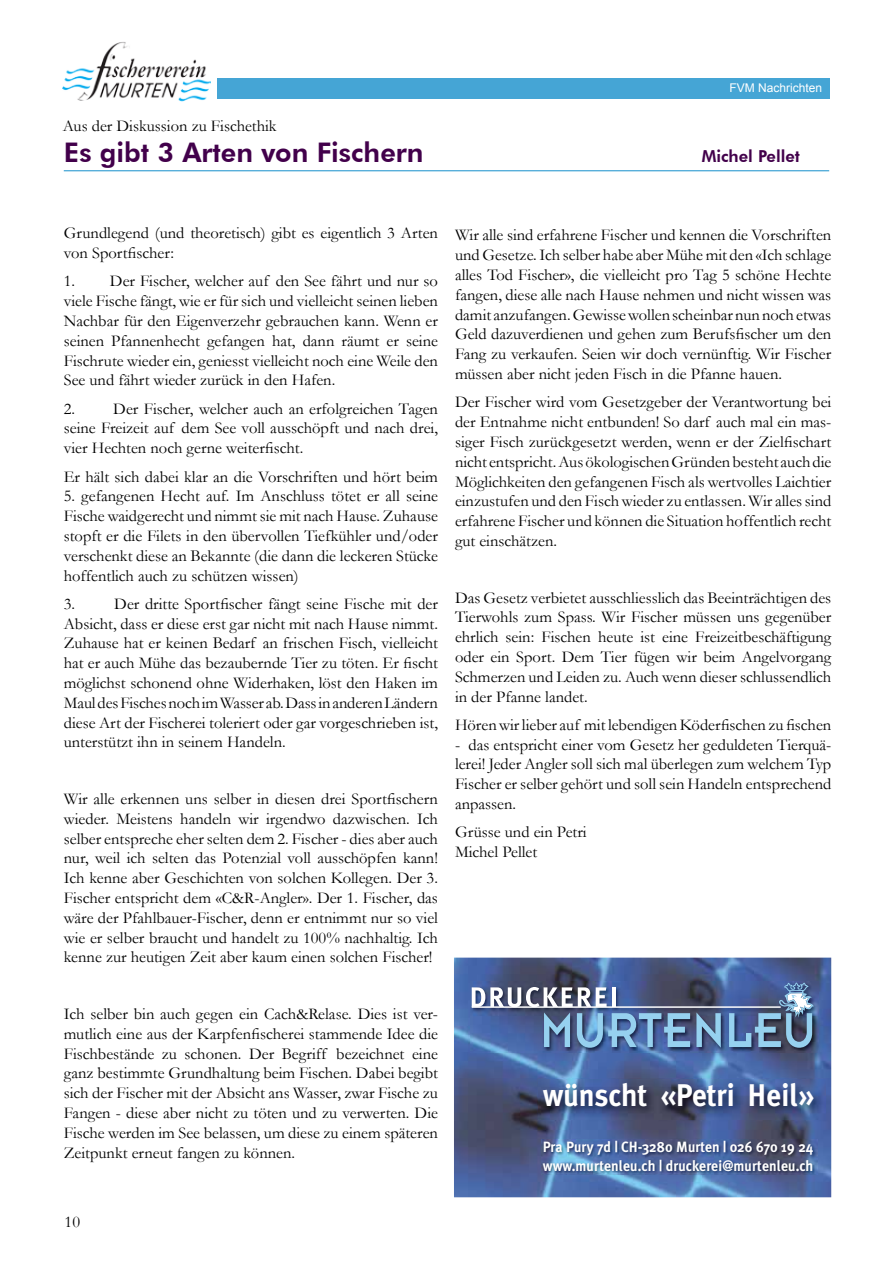
<style>
.page{position:relative;width:893px;height:1263px;background:#fff}
.page>*{position:absolute;margin:0;border:0;box-sizing:border-box;transform-origin:0 0}
.t1{font:700 31.35px "Meta Plus";color:#fff;scale:.93 1}
.t2{font:800 27px "Futura BT";color:#42004b}
.t3{font:16.5px/19.8px "Garamond";color:#000;text-align:justify}
.t4{font:800 16.5px "Futura BT";color:#42004b}
.t5{font:700 14.85px/18.5px "Meta Plus";letter-spacing:.005em;color:#fff;scale:.93 1}
.t6{font:12px "Arial";color:#fff}
</style>
<div class="page">
<div style="left:217px;top:79px;width:612px;height:20px;background:#45a5d5"></div>
<img style="left:62px;top:42px;width:148px;height:60px">
<hr style="left:64px;top:170px;width:765px;height:1px;background:#168fcb">
<img style="left:454px;top:958px;width:377px;height:239px">
<img style="left:471px;top:982px;width:348px;height:71px">
<svg style="left:696px;top:1012px;width:25px;height:36px"></svg>
<svg style="left:472px;top:987px;width:218px;height:61px;background:#647ca3"></svg>
<hr style="left:612px;top:987px;width:4px;height:20px;background:#fff">
<hr style="left:472px;top:1006px;width:309px;height:1px;background:#fff">
<svg style="left:729px;top:982px;width:85px;height:66px;background:#5f799f"></svg>
<img style="left:542px;top:1139px;width:275px;height:35px">
<img style="left:539px;top:1079px;width:287px;height:40px">
<p class="t6" style="left:729px;top:80px;width:94px">FVM Nachrichten</p>
<p class="t3" style="left:63px;top:116px;width:215px">Aus der Diskussion zu Fischethik</p>
<h2 class="t2" style="left:64px;top:136px;width:361px">Es gibt 3 Arten von Fischern</h2>
<p class="t4" style="left:702px;top:146px;width:100px">Michel Pellet</p>
<p class="t3" style="left:64px;top:223px;width:376px">Grundlegend (und theoretisch) gibt es eigentlich 3 Arten von Sportfischer:</p>
<p class="t3" style="left:64px;top:271px;width:376px">1. Der Fischer, welcher auf den See fährt und nur so viele Fische fängt, wie er für sich und vielleicht seinen lieben Nachbar für den Eigenverzehr gebrauchen kann. Wenn er seinen Pfannenhecht gefangen hat, dann räumt er seine Fischrute wieder ein, geniesst vielleicht noch eine Weile den See und fährt wieder zurück in den Hafen.</p>
<p class="t3" style="left:64px;top:398px;width:376px">2. Der Fischer, welcher auch an erfolgreichen Tagen seine Freizeit auf dem See voll ausschöpft und nach drei, vier Hechten noch gerne weiterfischt.</p>
<p class="t3" style="left:64px;top:466px;width:376px">Er hält sich dabei klar an die Vorschriften und hört beim</p>
<p class="t3" style="left:64px;top:486px;width:376px">5. gefangenen Hecht auf. Im Anschluss tötet er all seine Fische waidgerecht und nimmt sie mit nach Hause. Zuhause stopft er die Filets in den übervollen Tiefkühler und/oder verschenkt diese an Bekannte (die dann die leckeren Stücke hoffentlich auch zu schützen wissen)</p>
<p class="t3" style="left:64px;top:593px;width:376px">3. Der dritte Sportfischer fängt seine Fische mit der Absicht, dass er diese erst gar nicht mit nach Hause nimmt.<br>Zuhause hat er keinen Bedarf an frischen Fisch, vielleicht hat er auch Mühe das bezaubernde Tier zu töten. Er fischt möglichst schonend ohne Widerhaken, löst den Haken im Maul des Fisches noch im Wasser ab. Dass in anderen Ländern diese Art der Fischerei toleriert oder gar vorgeschrieben ist, unterstützt ihn in seinem Handeln.</p>
<p class="t3" style="left:64px;top:788px;width:376px">Wir alle erkennen uns selber in diesen drei Sportfischern wieder. Meistens handeln wir irgendwo dazwischen. Ich selber entspreche eher selten dem 2. Fischer - dies aber auch nur, weil ich selten das Potenzial voll ausschöpfen kann!<br>Ich kenne aber Geschichten von solchen Kollegen. Der 3.<br>Fischer entspricht dem «C&amp;R-Angler». Der 1. Fischer, das wäre der Pfahlbauer-Fischer, denn er entnimmt nur so viel wie er selber braucht und handelt zu 100% nachhaltig. Ich kenne zur heutigen Zeit aber kaum einen solchen Fischer!</p>
<p class="t3" style="left:64px;top:1003px;width:376px">Ich selber bin auch gegen ein Cach&amp;Relase. Dies ist ver&shy;mutlich eine aus der Karpfenfischerei stammende Idee die Fischbestände zu schonen. Der Begriff bezeichnet eine ganz bestimmte Grundhaltung beim Fischen. Dabei begibt sich der Fischer mit der Absicht ans Wasser, zwar Fische zu Fangen - diese aber nicht zu töten und zu verwerten. Die Fische werden im See belassen, um diese zu einem späteren Zeitpunkt erneut fangen zu können.</p>
<p class="t3" style="left:455px;top:225px;width:378px">Wir alle sind erfahrene Fischer und kennen die Vorschriften und Gesetze. Ich selber habe aber Mühe mit den «Ich schlage alles Tod Fischer», die vielleicht pro Tag 5 schöne Hechte fangen, diese alle nach Hause nehmen und nicht wissen was damit anzufangen. Gewisse wollen scheinbar nun noch etwas Geld dazuverdienen und gehen zum Berufsfischer um den Fang zu verkaufen. Seien wir doch vernünftig. Wir Fischer müssen aber nicht jeden Fisch in die Pfanne hauen.</p>
<p class="t3" style="left:455px;top:392px;width:378px">Der Fischer wird vom Gesetzgeber der Verantwortung bei der Entnahme nicht entbunden! So darf auch mal ein mas&shy;siger Fisch zurückgesetzt werden, wenn er der Zielfischart nicht entspricht. Aus ökologischen Gründen besteht auch die Möglichkeiten den gefangenen Fisch als wertvolles Laichtier einzustufen und den Fisch wieder zu entlassen. Wir alles sind erfahrene Fischer und können die Situation hoffentlich recht gut einschätzen.</p>
<p class="t3" style="left:455px;top:587px;width:378px">Das Gesetz verbietet ausschliesslich das Beeinträchtigen des Tierwohls zum Spass. Wir Fischer müssen uns gegenüber ehrlich sein: Fischen heute ist eine Freizeitbeschäftigung oder ein Sport. Dem Tier fügen wir beim Angelvorgang Schmerzen und Leiden zu. Auch wenn dieser schlussendlich in der Pfanne landet.</p>
<p class="t3" style="left:455px;top:714px;width:378px">Hören wir lieber auf mit lebendigen Köderfischen zu fischen</p>
<p class="t3" style="left:455px;top:734px;width:378px">- das entspricht einer vom Gesetz her geduldeten Tierquä&shy;lerei! Jeder Angler soll sich mal überlegen zum welchem Typ Fischer er selber gehört und soll sein Handeln entsprechend anpassen.</p>
<p class="t3" style="left:455px;top:822px;width:133px">Grüsse und ein Petri<br>Michel Pellet</p>
<h1 class="t1" style="left:543px;top:1077px;width:293px">wünscht «Petri Heil»</h1>
<p class="t5" style="left:543px;top:1137px;width:293px">Pra Pury 7d | CH-3280 Murten | 026 670 19 24 www.murtenleu.ch | druckerei@murtenleu.ch</p>
<p class="t3" style="left:65px;top:1211px;width:17px">10</p>
</div>
